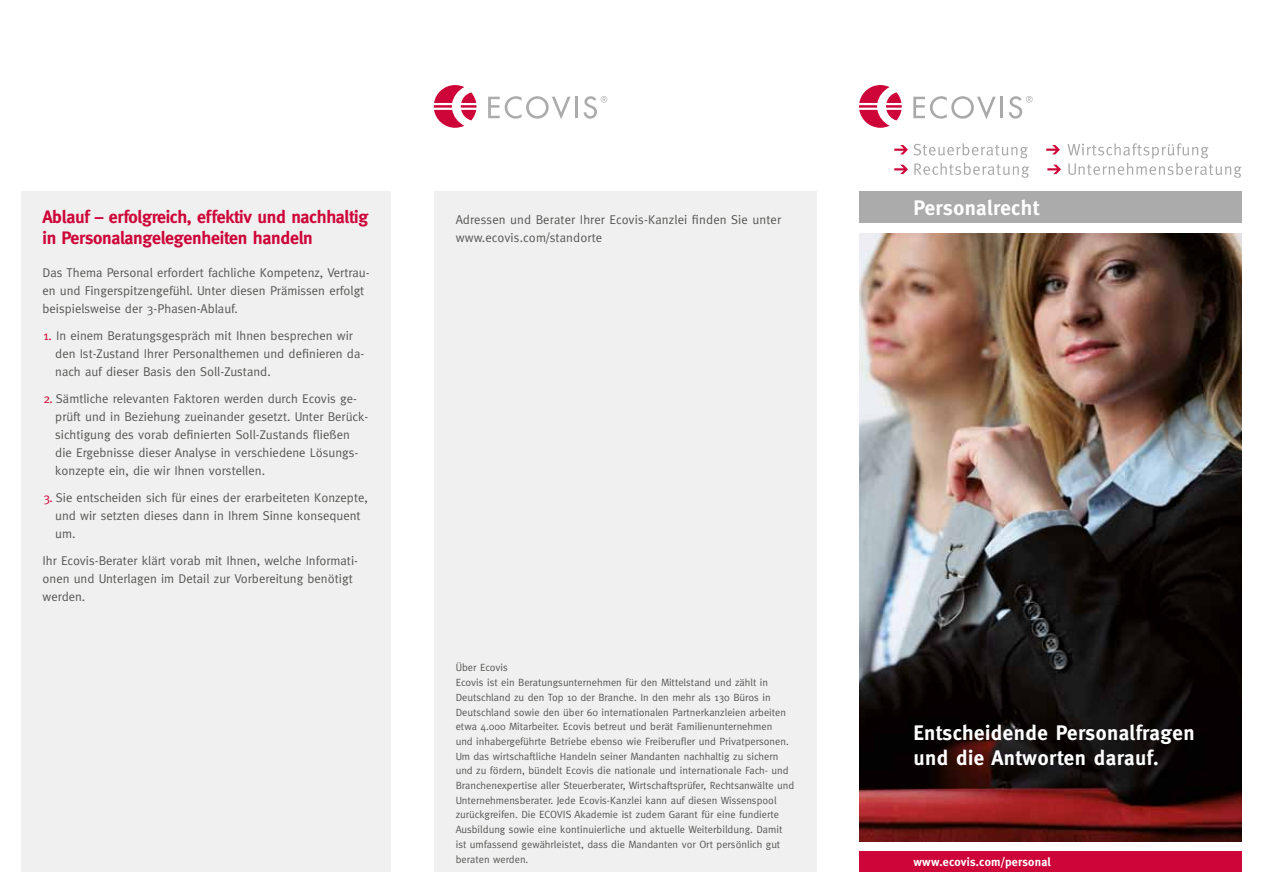
<style>
.page{position:relative;width:1263px;height:893px;background:#fff}
.page>*{position:absolute;margin:0;border:0;box-sizing:border-box;transform-origin:0 0}
.t1{font:700 21px/25.5px "Meta";letter-spacing:.02em;color:#fff}
.t2{font:700 18px/21px "Meta";letter-spacing:-.02em;color:#ce0538}
.t3{font:12.75px/18px "Meta";color:#575756}
.t4{font:700 12px "Meta";letter-spacing:.02em;color:#fff}
.t5{font:10.5px/14.7px "Meta";color:#575756}
.s1{color:#ce0538}
</style>
<div class="page">
<div style="left:434px;top:191px;width:382px;height:681px;background:#f0f0f0"></div>
<div style="left:21px;top:191px;width:370px;height:681px;background:#f0f0f0"></div>
<img style="left:859px;top:234px;width:383px;height:607px">
<svg style="left:434px;top:85px;width:42px;height:43px"></svg>
<svg style="left:488px;top:96px;width:82px;height:23px"></svg>
<hr style="left:575px;top:97px;width:3px;height:21px;background:#acabab">
<svg style="left:583px;top:96px;width:24px;height:23px"></svg>
<div style="left:859px;top:852px;width:383px;height:20px;background:#ce0538"></div>
<div style="left:859px;top:191px;width:383px;height:32px;background:#acabab"></div>
<svg style="left:859px;top:85px;width:43px;height:43px"></svg>
<svg style="left:913px;top:96px;width:83px;height:23px"></svg>
<hr style="left:1000px;top:97px;width:3px;height:21px;background:#a9a9aa">
<svg style="left:1009px;top:96px;width:23px;height:23px"></svg>
<svg style="left:1046px;top:145px;width:14px;height:9px"></svg>
<svg style="left:1047px;top:165px;width:14px;height:9px"></svg>
<svg style="left:894px;top:143px;width:135px;height:35px"></svg>
<svg style="left:1067px;top:143px;width:175px;height:35px"></svg>
<h2 class="t2" style="left:43px;top:206px;width:327px">Ablauf – erfolgreich, effektiv und nachhaltig in Personalangelegenheiten handeln</h2>
<p class="t3" style="left:43px;top:264px;width:329px">Das Thema Personal erfordert fachliche Kompetenz, Vertrau&shy;en und Fingerspitzengefühl. Unter diesen Prämissen erfolgt beispielsweise der 3-Phasen-Ablauf.   </p>
<p class="t3" style="left:55px;top:327px;width:310px;text-indent:-12px"><span class="s1">1.</span> In einem Beratungsgespräch mit Ihnen besprechen wir den Ist-Zustand Ihrer Personalthemen und definieren da&shy;nach auf dieser Basis den Soll-Zustand.</p>
<p class="t3" style="left:55px;top:390px;width:314px;text-indent:-12px"><span class="s1">2.</span> Sämtliche relevanten Faktoren werden durch Ecovis ge&shy;prüft und in Beziehung zueinander gesetzt. Unter Berück&shy;sichtigung des vorab definierten Soll-Zustands fließen die Ergebnisse dieser Analyse in verschiedene Lösungs&shy;konzepte ein, die wir Ihnen vorstellen.  </p>
<p class="t3" style="left:55px;top:489px;width:314px;text-indent:-12px"><span class="s1">3.</span> Sie entscheiden sich für eines der erarbeiteten Konzepte, und wir setzten dieses dann in Ihrem Sinne konsequent um.</p>
<p class="t3" style="left:43px;top:552px;width:317px">Ihr Ecovis-Berater klärt vorab mit Ihnen, welche Informati&shy;onen und Unterlagen im Detail zur Vorbereitung benötigt werden.</p>
<p class="t3" style="left:456px;top:210px;width:327px">Adressen und Berater Ihrer Ecovis-Kanzlei finden Sie unter www.ecovis.com/standorte</p>
<p class="t5" style="left:456px;top:660px;width:340px">Über Ecovis<br>Ecovis ist ein Beratungsunternehmen für den Mittelstand und zählt in Deutschland zu den Top 10 der Branche. In den mehr als 130 Büros in Deutschland sowie den über 60 internationalen Partnerkanzleien arbeiten etwa 4.000 Mitarbeiter. Ecovis betreut und berät Familienunternehmen<br>und inhabergeführte Betriebe ebenso wie Freiberufler und Privatpersonen.<br>Um das wirtschaftliche Handeln seiner Mandanten nachhaltig zu sichern und zu fördern, bündelt Ecovis die nationale und internationale Fach- und Branchenexpertise aller Steuerberater, Wirtschaftsprüfer, Rechtsanwälte und Unternehmensberater. Jede Ecovis-Kanzlei kann auf diesen Wissenspool zurückgreifen. Die ECOVIS Akademie ist zudem Garant für eine fundierte Ausbildung sowie eine kontinuierliche und aktuelle Weiterbildung. Damit ist umfassend gewährleistet, dass die Mandanten vor Ort persönlich gut beraten werden.</p>
<h1 class="t1" style="left:913px;top:195px;width:127px">Personalrecht</h1>
<h1 class="t1" style="left:913px;top:720px;width:283px">Entscheidende Personalfragen und die Antworten darauf.</h1>
<p class="t4" style="left:913px;top:855px;width:139px">www.ecovis.com/personal</p>
</div>
